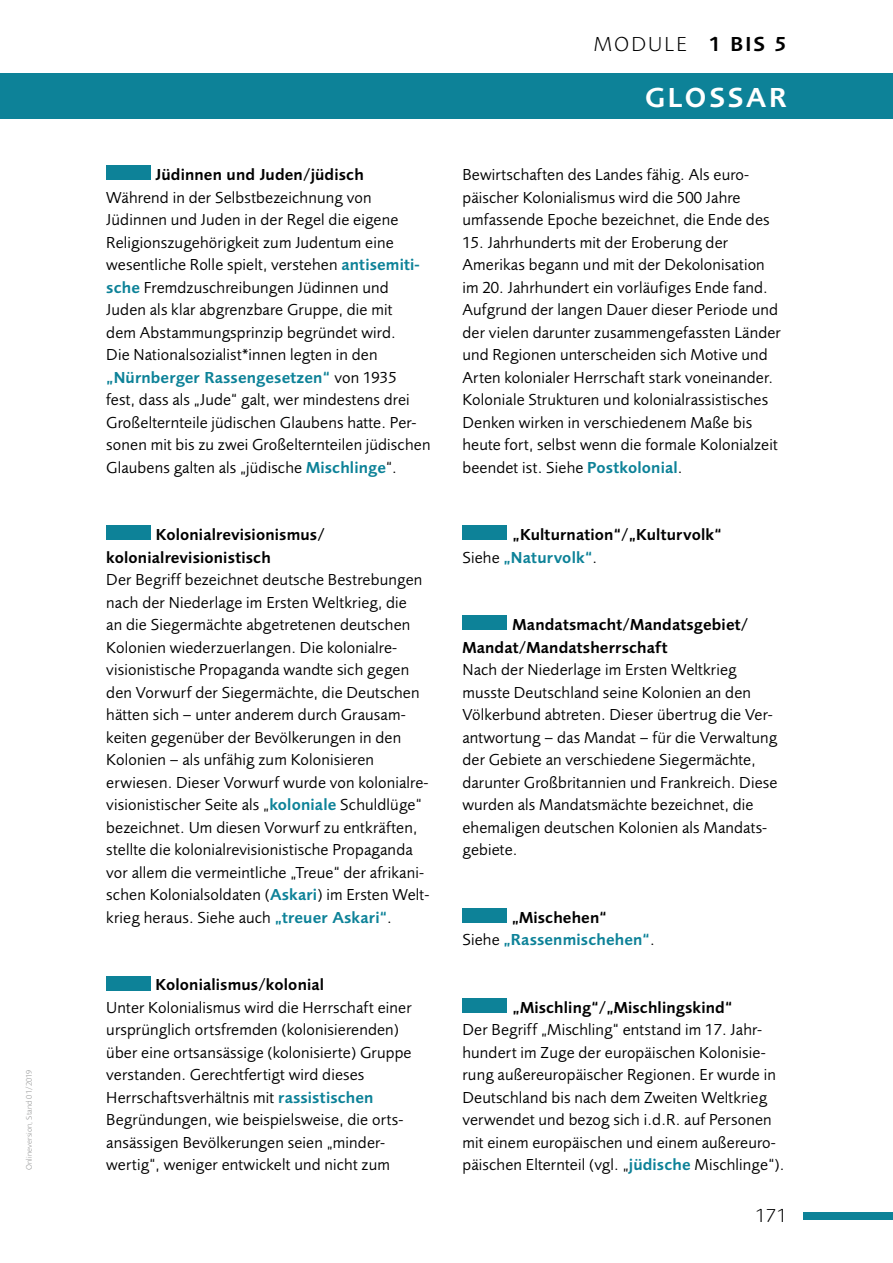
<style>
.page{position:relative;width:893px;height:1263px;background:#fff}
.page>*{position:absolute;margin:0;border:0;box-sizing:border-box;transform-origin:0 0}
.t1{font:28.5px "Foundry Sans Demi CE";letter-spacing:.1em;color:#fff}
.t2{font:300 21px "Foundry Sans";letter-spacing:.1em;color:#000}
.t3{font:19.5px "Foundry Sans Light CE";color:#000}
.t4{font:16.5px/22.5px "Foundry Sans Book CE";letter-spacing:.01em;color:#000}
.t5{font:16.5px/22.5px "Foundry Sans Demi CE";letter-spacing:.01em;color:#000}
.t6{font:16.5px/22.5px "Foundry Sans Demi CE";letter-spacing:.01em;color:#0d8298;text-align:center}
.t7{font:8.25px "Foundry Sans Light CE";letter-spacing:.01em;color:#919292}
.s1{font-family:"Foundry Sans Demi CE";color:#0d8298}
.s2{font-family:"Foundry Sans Book CE";color:#000}
.s3{font-family:"Foundry Sans Demi CE";font-weight:400}
.s4{font-family:"Foundry Sans Book CE"}
.s5{color:#0d8298}
.s6{color:#000}
</style>
<div class="page">
<div style="left:106px;top:166px;width:45px;height:14px;background:#0d8298"></div>
<div style="left:106px;top:526px;width:45px;height:14px;background:#0d8298"></div>
<div style="left:106px;top:976px;width:45px;height:14px;background:#0d8298"></div>
<div style="left:462px;top:526px;width:45px;height:14px;background:#0d8298"></div>
<div style="left:462px;top:616px;width:45px;height:14px;background:#0d8298"></div>
<div style="left:462px;top:908px;width:45px;height:15px;background:#0d8298"></div>
<div style="left:462px;top:998px;width:45px;height:15px;background:#0d8298"></div>
<div style="left:804px;top:1212px;width:89px;height:7px;background:#0d8298"></div>
<div style="left:0;top:73px;width:893px;height:45px;background:#0d8298"></div>
<p class="t7" style="left:24px;top:1170px;width:102px;rotate:-90deg">Onlineversion, Stand 01/2019</p>
<p class="t5" style="left:156px;top:163px;width:210px">Jüdinnen und Juden/jüdisch</p>
<p class="t4" style="left:106px;top:186px;width:315px">Während in der Selbstbezeichnung von Jüdinnen und Juden in der Regel die eigene Religionszugehörigkeit zum Judentum eine wesentliche Rolle spielt, verstehen <span class="s1">antisemiti&shy;sche</span> Fremdzuschreibungen Jüdinnen und Juden als klar abgrenzbare Gruppe, die mit dem Abstammungsprinzip begründet wird.<br>Die Nationalsozialist*innen legten in den</p>
<p class="t6" style="left:106px;top:366px;width:292px">„Nürnberger Rassengesetzen“ <span class="s2">von 1935</span></p>
<p class="t4" style="left:106px;top:388px;width:326px">fest, dass als „Jude“ galt, wer mindestens drei Großelternteile jüdischen Glaubens hatte. Per&shy;sonen mit bis zu zwei Großelternteilen jüdischen Glaubens galten als „jüdische <span class="s1">Mischlinge</span>“.</p>
<p class="t5" style="left:106px;top:523px;width:220px;text-indent:49px">Kolonialrevisionismus/ kolonialrevisionistisch</p>
<p class="t4" style="left:106px;top:568px;width:325px">Der Begriff bezeichnet deutsche Bestrebungen nach der Niederlage im Ersten Weltkrieg, die<br>an die Siegermächte abgetretenen deutschen Kolonien wiederzuerlangen. Die kolonialre&shy;visionistische Propaganda wandte sich gegen den Vorwurf der Siegermächte, die Deutschen hätten sich – unter anderem durch Grausam&shy;keiten gegenüber der Bevölkerungen in den Kolonien – als unfähig zum Kolonisieren erwiesen. Dieser Vorwurf wurde von kolonialre&shy;visionistischer Seite als „<span class="s1">koloniale</span> Schuldlüge“ bezeichnet. Um diesen Vorwurf zu entkräften, stellte die kolonialrevisionistische Propaganda vor allem die vermeintliche „Treue“ der afrikani&shy;schen Kolonialsoldaten (<span class="s1">Askari</span>) im Ersten Welt&shy;krieg heraus. Siehe auch <span class="s1">„treuer Askari“</span>.</p>
<p class="t5" style="left:156px;top:973px;width:170px">Kolonialismus/kolonial</p>
<p class="t4" style="left:106px;top:996px;width:307px">Unter Kolonialismus wird die Herrschaft einer ursprünglich ortsfremden (kolonisierenden) über eine ortsansässige (kolonisierte) Gruppe verstanden. Gerechtfertigt wird dieses Herrschaftsverhältnis mit <span class="s1">rassistischen </span>Begründungen, wie beispielsweise, die orts&shy;ansässigen Bevölkerungen seien „minder&shy;wertig“, weniger entwickelt und nicht zum</p>
<p class="t2" style="left:594px;top:31px;width:194px">MODULE <span class="s3">1 BIS 5</span></p>
<h1 class="t1" style="left:645px;top:81px;width:143px">GLOSSAR</h1>
<p class="t4" style="left:462px;top:163px;width:309px">Bewirtschaften des Landes fähig. Als euro&shy;päischer Kolonialismus wird die 500 Jahre umfassende Epoche bezeichnet, die Ende des</p>
<p class="t4" style="left:462px;top:231px;width:320px">15. Jahrhunderts mit der Eroberung der Amerikas begann und mit der Dekolonisation im 20. Jahrhundert ein vorläufiges Ende fand.<br>Aufgrund der langen Dauer dieser Periode und der vielen darunter zusammengefassten Länder und Regionen unterscheiden sich Motive und Arten kolonialer Herrschaft stark voneinander.<br>Koloniale Strukturen und kolonialrassistisches Denken wirken in verschiedenem Maße bis heute fort, selbst wenn die formale Kolonialzeit beendet ist. Siehe <span class="s1">Postkolonial</span>.</p>
<p class="t5" style="left:462px;top:523px;width:261px;text-indent:50px">„Kulturnation“/„Kulturvolk“<br><span class="s4">Siehe</span> <span class="s5">„Naturvolk“</span><span class="s4">.</span></p>
<p class="t5" style="left:462px;top:613px;width:287px;text-indent:50px">Mandatsmacht/Mandatsgebiet/<br>Mandat/Mandatsherrschaft</p>
<p class="t4" style="left:462px;top:658px;width:317px">Nach der Niederlage im Ersten Weltkrieg musste Deutschland seine Kolonien an den Völkerbund abtreten. Dieser übertrug die Ver&shy;antwortung – das Mandat – für die Verwaltung der Gebiete an verschiedene Siegermächte, darunter Großbritannien und Frankreich. Diese wurden als Mandatsmächte bezeichnet, die ehemaligen deutschen Kolonien als Mandats&shy;gebiete.</p>
<p class="t6" style="left:462px;top:906px;width:194px"><span class="s6">„Mischehen“<br></span><span class="s2">Siehe</span> „Rassenmischehen“<span class="s2">.</span></p>
<p class="t5" style="left:513px;top:996px;width:221px">„Mischling“/„Mischlingskind“</p>
<p class="t4" style="left:462px;top:1018px;width:324px">Der Begriff „Mischling“ entstand im 17. Jahr&shy;hundert im Zuge der europäischen Kolonisie&shy;rung außereuropäischer Regionen. Er wurde in Deutschland bis nach dem Zweiten Weltkrieg verwendet und bezog sich i.d.R. auf Personen mit einem europäischen und einem außereuro&shy;päischen Elternteil (vgl. „<span class="s1">jüdische</span> Mischlinge“).</p>
<p class="t3" style="left:755px;top:1204px;width:33px">171</p>
</div>
